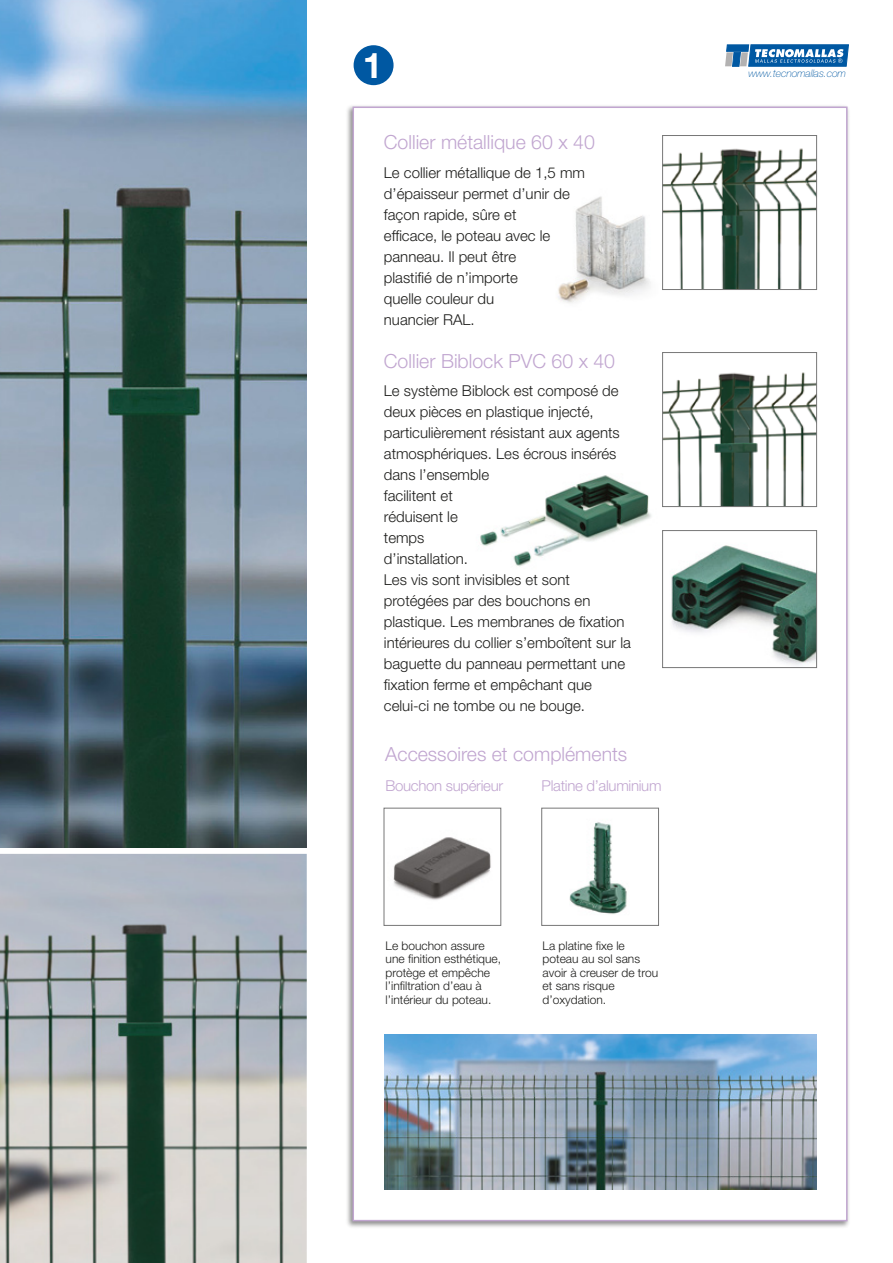
<style>
.page{position:relative;width:893px;height:1263px;background:#fff}
.page>*{position:absolute;margin:0;border:0;box-sizing:border-box;transform-origin:0 0}
.t1{font:700 35.4px "Helvetica Neue LT Std";color:#fff}
.t2{font:300 19.5px "Helvetica Neue LT Std";color:#c1a6d0}
.t3{font:300 15px/21px "Helvetica Neue LT Std";color:#1d1d1b}
.t4{font:300 15px "Helvetica Neue LT Std";letter-spacing:-.02em;color:#c1a6d0}
.t5{font:300 12px/13.5px "Helvetica Neue LT Std";color:#1d1d1b}
.t6{font:italic 100 10.5px "Helvetica Neue LT Std";letter-spacing:-.01em;color:#0058a2}
</style>
<div class="page">
<img style="left:0;top:0;width:307px;height:848px">
<img style="left:0;top:854px;width:307px;height:409px">
<div style="left:352px;top:107px;width:496px;height:1114px;background:#fff;border:2px solid #c1a6d0"></div>
<img style="left:480px;top:475px;width:171px;height:92px">
<img style="left:558px;top:196px;width:93px;height:107px">
<img style="left:671px;top:545px;width:144px;height:120px">
<div style="left:662px;top:530px;width:155px;height:138px;border:1px solid #777"></div>
<img style="left:664px;top:148px;width:151px;height:140px">
<div style="left:662px;top:135px;width:155px;height:155px;border:1px solid #777"></div>
<img style="left:664px;top:372px;width:151px;height:133px">
<div style="left:662px;top:352px;width:155px;height:155px;border:1px solid #777"></div>
<img style="left:393px;top:837px;width:98px;height:63px">
<div style="left:384px;top:808px;width:117px;height:118px;border:1px solid #777"></div>
<img style="left:569px;top:822px;width:58px;height:92px">
<div style="left:541px;top:808px;width:118px;height:118px;border:1px solid #777"></div>
<img style="left:384px;top:1034px;width:433px;height:155px">
<svg style="left:725px;top:44px;width:124px;height:23px"></svg>
<div style="left:354px;top:45px;width:40px;height:40px;background:#0058a2;border-radius:50%"></div>
<h1 class="t1" style="left:363px;top:43px;width:21px">1</h1>
<h2 class="t2" style="left:384px;top:130px;width:212px">Collier métallique 60 x 40</h2>
<p class="t3" style="left:384px;top:162px;width:203px">Le collier métallique de 1,5 mm d’épaisseur permet d’unir de façon rapide, sûre et<br>efficace, le poteau avec le panneau. Il peut être<br>plastifié de n’importe<br>quelle couleur du<br>nuancier RAL.</p>
<h2 class="t2" style="left:384px;top:349px;width:233px">Collier Biblock PVC 60 x 40</h2>
<p class="t3" style="left:384px;top:380px;width:248px">Le système Biblock est composé de deux pièces en plastique injecté, particulièrement résistant aux agents atmosphériques. Les écrous insérés dans l’ensemble<br>facilitent et<br>réduisent le<br>temps<br>d’installation.<br>Les vis sont invisibles et sont protégées par des bouchons en plastique. Les membranes de fixation intérieures du collier s’emboîtent sur la baguette du panneau permettant une fixation ferme et empêchant que celui-ci ne tombe ou ne bouge.</p>
<h2 class="t2" style="left:385px;top:742px;width:243px">Accessoires et compléments</h2>
<p class="t4" style="left:385px;top:776px;width:119px">Bouchon supérieur</p>
<p class="t4" style="left:542px;top:776px;width:121px">Platine d’aluminium</p>
<p class="t5" style="left:386px;top:938px;width:117px">Le bouchon assure une finition esthétique, protège et empêche l’infiltration d’eau à l’intérieur du poteau.</p>
<p class="t5" style="left:543px;top:938px;width:117px">La platine fixe le poteau au sol sans avoir à creuser de trou et sans risque d’oxydation.</p>
<p class="t6" style="left:748px;top:67px;width:99px">www.tecnomallas.com</p>
</div>
